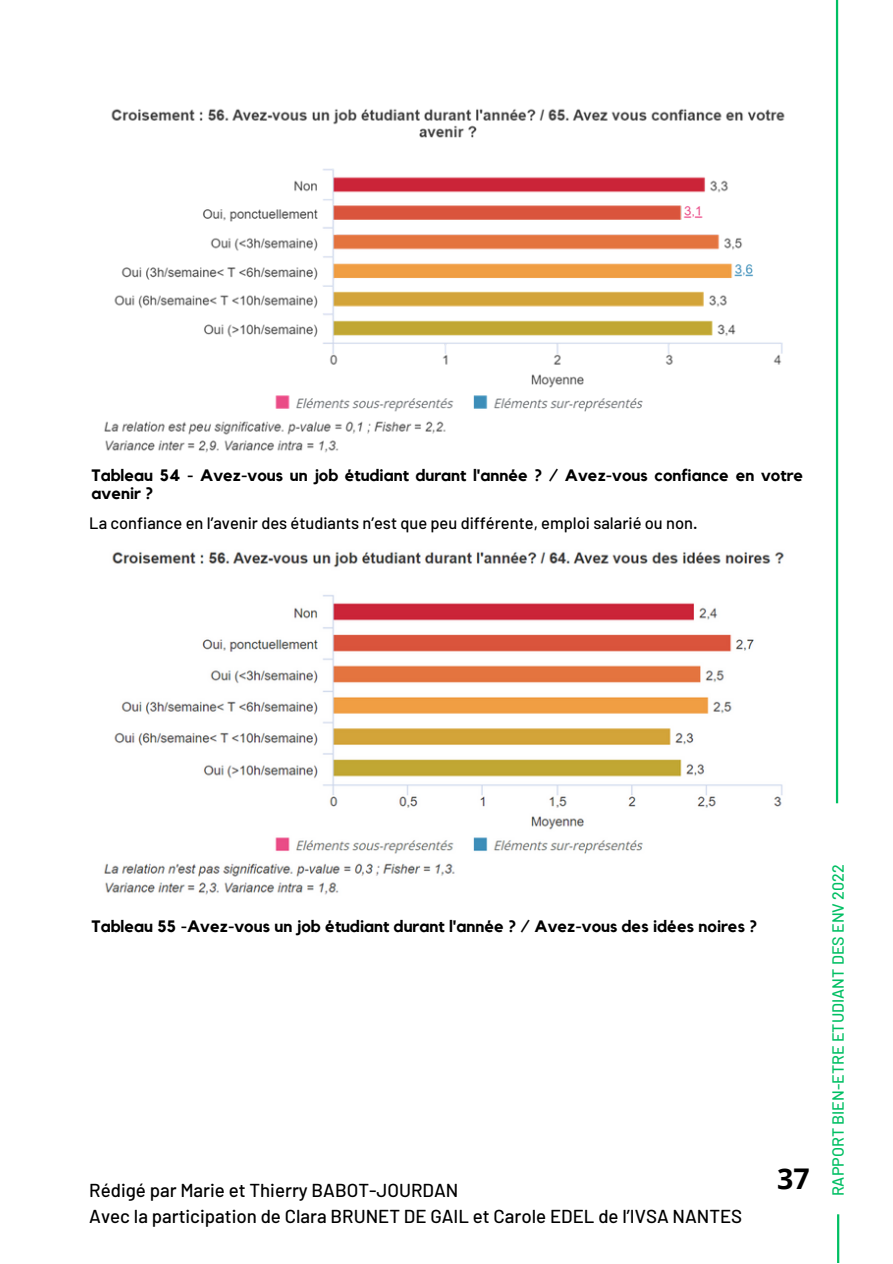
<style>
.page{position:relative;width:893px;height:1264px;background:#fff}
.page>*{position:absolute;margin:0;border:0;box-sizing:border-box;transform-origin:0 0}
.t1{font:700 28.5px "Open Sans";color:#000}
.t2{font:500 18.75px "Barlow";color:#000}
.t3{font:700 16.5px/18px "Kollektif";color:#000}
.t4{font:500 16.5px "Barlow";color:#000}
.t5{font:500 16.05px "Barlow";color:#00bf63}
</style>
<div class="page">
<hr style="left:835px;top:0;width:3px;height:803px;background:#00bf63">
<hr style="left:837px;top:1214px;width:2px;height:48px;background:#00bf63">
<img style="left:104px;top:109px;width:681px;height:344px">
<img style="left:104px;top:551px;width:680px;height:344px">
<p class="t3" style="left:92px;top:467px;width:713px">Tableau 54 - Avez-vous un job étudiant durant l'année ? / Avez-vous confiance en votre avenir ?</p>
<p class="t4" style="left:89px;top:513px;width:609px">La confiance en l’avenir des étudiants n’est que peu différente, emploi salarié ou non.</p>
<p class="t3" style="left:92px;top:917px;width:667px">Tableau 55 -Avez-vous un job étudiant durant l'année ? / Avez-vous des idées noires ?</p>
<p class="t2" style="left:89px;top:1178px;width:370px">Rédigé par Marie et Thierry BABOT-JOURDAN</p>
<p class="t2" style="left:89px;top:1203px;width:654px">Avec la participation de Clara BRUNET DE GAIL et Carole EDEL de l’IVSA NANTES</p>
<p class="t1" style="left:777px;top:1158px;width:34px">37</p>
<p class="t5" style="left:827px;top:1196px;width:333px;rotate:-90deg">RAPPORT BIEN-ETRE ETUDIANT DES ENV 2022</p>
</div>
